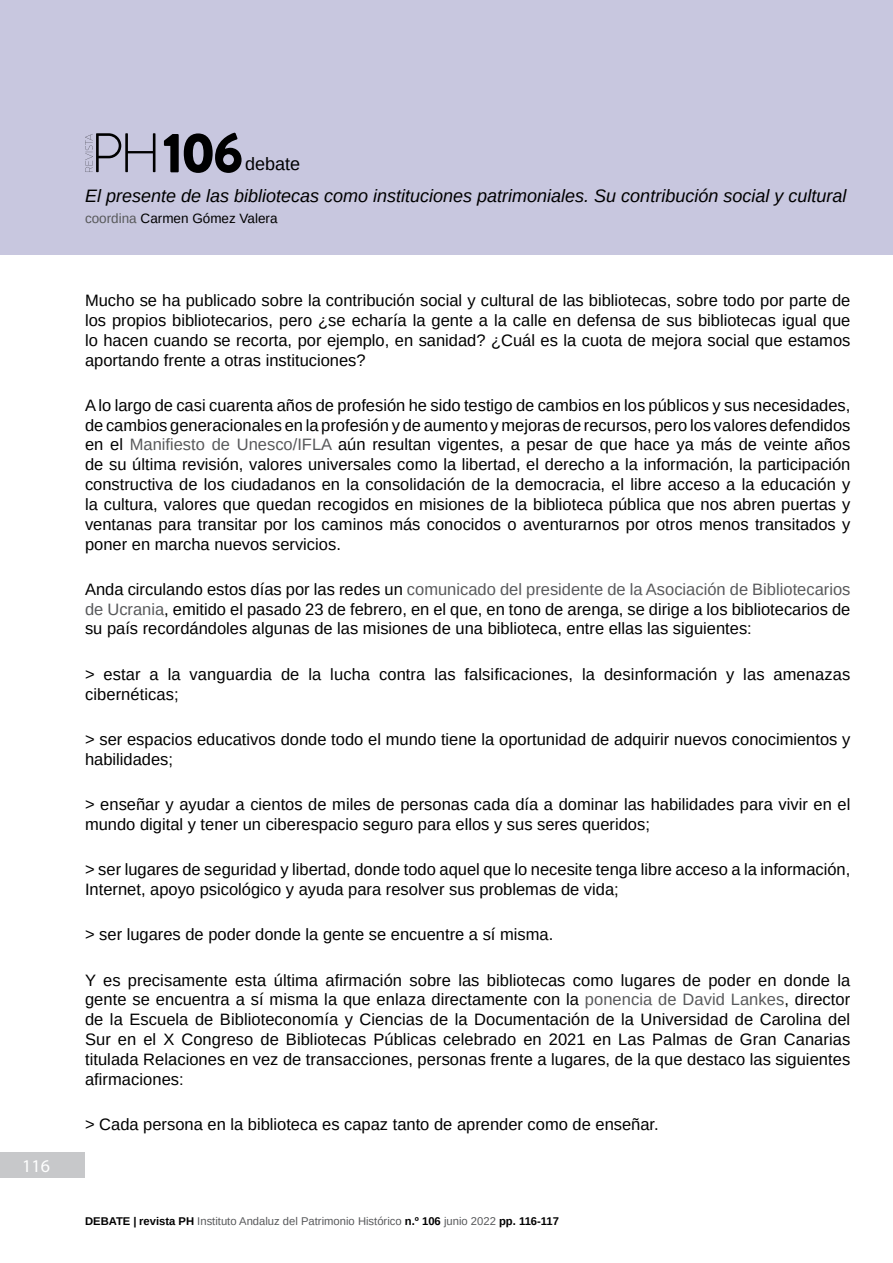
<style>
.page{position:relative;width:893px;height:1263px;background:#fff}
.page>*{position:absolute;margin:0;border:0;box-sizing:border-box;transform-origin:0 0}
.t1{font:900 56.4px "Brandon Grotesque";color:#000}
.t2{font:italic 18px "Arimo";color:#000}
.t3{font:18px "Arimo";color:#000}
.t4{font:18px "Myriad Pro";color:#fff}
.t5{font:16.5px/19.8px "Arimo";color:#000;text-align:justify}
.t6{font:13.5px "Arimo";color:#000}
.t7{font:11.25px "Arimo";color:#58595b}
.s1{color:#58595b}
.s2{font-weight:700;color:#000}
</style>
<div class="page">
<div style="left:0;top:0;width:893px;height:255px;background:#c8c7df"></div>
<div style="left:0;top:1152px;width:85px;height:26px;background:#c7c8ca"></div>
<svg style="left:85px;top:133px;width:70px;height:39px"></svg>
<p class="t4" style="left:22px;top:1155px;width:29px">116</p>
<h1 class="t1" style="left:163px;top:113px;width:82px">106</h1>
<p class="t3" style="left:245px;top:153px;width:57px">debate</p>
<p class="t2" style="left:85px;top:184px;width:763px">El presente de las bibliotecas como instituciones patrimoniales. Su contribución social y cultural</p>
<p class="t6" style="left:85px;top:210px;width:194px"><span class="s1">coordina</span> Carmen Gómez Valera</p>
<p class="t5" style="left:85px;top:291px;width:767px">Mucho se ha publicado sobre la contribución social y cultural de las bibliotecas, sobre todo por parte de los propios bibliotecarios, pero ¿se echaría la gente a la calle en defensa de sus bibliotecas igual que lo hacen cuando se recorta, por ejemplo, en sanidad? ¿Cuál es la cuota de mejora social que estamos aportando frente a otras instituciones?</p>
<p class="t5" style="left:85px;top:395px;width:767px">A lo largo de casi cuarenta años de profesión he sido testigo de cambios en los públicos y sus necesidades, de cambios generacionales en la profesión y de aumento y mejoras de recursos, pero los valores defendidos en el <span class="s1">Manifiesto de Unesco/IFLA</span> aún resultan vigentes, a pesar de que hace ya más de veinte años de su última revisión, valores universales como la libertad, el derecho a la información, la participación constructiva de los ciudadanos en la consolidación de la democracia, el libre acceso a la educación y la cultura, valores que quedan recogidos en misiones de la biblioteca pública que nos abren puertas y ventanas para transitar por los caminos más conocidos o aventurarnos por otros menos transitados y poner en marcha nuevos servicios.</p>
<p class="t5" style="left:85px;top:579px;width:767px">Anda circulando estos días por las redes un <span class="s1">comunicado del presidente de la Asociación de Bibliotecarios de Ucrania</span>, emitido el pasado 23 de febrero, en el que, en tono de arenga, se dirige a los bibliotecarios de su país recordándoles algunas de las misiones de una biblioteca, entre ellas las siguientes:</p>
<p class="t5" style="left:85px;top:664px;width:767px">&gt; estar a la vanguardia de la lucha contra las falsificaciones, la desinformación y las amenazas cibernéticas;</p>
<p class="t5" style="left:85px;top:729px;width:767px">&gt; ser espacios educativos donde todo el mundo tiene la oportunidad de adquirir nuevos conocimientos y habilidades;</p>
<p class="t5" style="left:85px;top:794px;width:767px">&gt; enseñar y ayudar a cientos de miles de personas cada día a dominar las habilidades para vivir en el mundo digital y tener un ciberespacio seguro para ellos y sus seres queridos;</p>
<p class="t5" style="left:85px;top:859px;width:767px">&gt; ser lugares de seguridad y libertad, donde todo aquel que lo necesite tenga libre acceso a la información,<br>Internet, apoyo psicológico y ayuda para resolver sus problemas de vida;</p>
<p class="t5" style="left:85px;top:925px;width:470px">&gt; ser lugares de poder donde la gente se encuentre a sí misma.</p>
<p class="t5" style="left:85px;top:970px;width:767px">Y es precisamente esta última afirmación sobre las bibliotecas como lugares de poder en donde la gente se encuentra a sí misma la que enlaza directamente con la <span class="s1">ponencia de David Lankes</span>, director de la Escuela de Biblioteconomía y Ciencias de la Documentación de la Universidad de Carolina del Sur en el X Congreso de Bibliotecas Públicas celebrado en 2021 en Las Palmas de Gran Canarias titulada Relaciones en vez de transacciones, personas frente a lugares, de la que destaco las siguientes afirmaciones:</p>
<p class="t5" style="left:85px;top:1114px;width:575px">&gt; Cada persona en la biblioteca es capaz tanto de aprender como de enseñar.</p>
<p class="t7" style="left:85px;top:1213px;width:476px"><span class="s2">DEBATE | revista PH</span> Instituto Andaluz del Patrimonio Histórico <span class="s2">n.º 106</span> junio 2022 <span class="s2">pp. 116-117</span></p>
</div>
